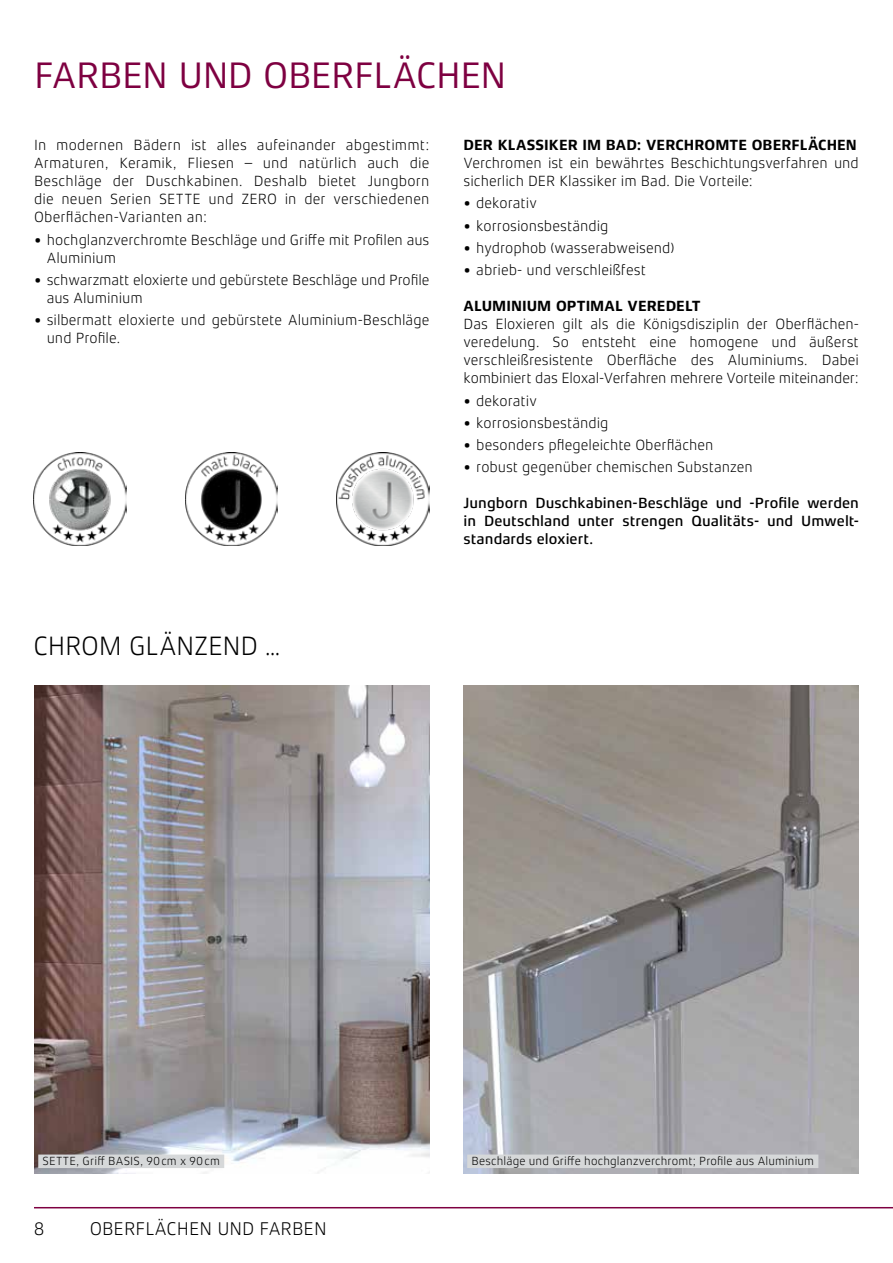
<style>
.page{position:relative;width:893px;height:1263px;background:#fff}
.page>*{position:absolute;margin:0;border:0;box-sizing:border-box;transform-origin:0 0}
.t1{font:37.5px "Xenois Sans Pro";letter-spacing:-.015em;color:#7e0041}
.t2{font:300 27px "Xenois Sans Pro";letter-spacing:-.015em;color:#000}
.t3{font:300 18.75px "Xenois Sans Pro";color:#000}
.t4{font:300 15px/18px "Xenois Sans Pro";letter-spacing:-.005em;color:#000}
.t5{font:500 15px/18px "Xenois Sans Pro";color:#000;text-align:justify}
.t6{font:700 15px "Xenois Sans Pro";color:#000}
.t7{font:300 12px "Xenois Sans Pro";letter-spacing:.01em;color:#000}
</style>
<div class="page">
<hr style="left:34px;top:1207px;width:859px;height:1px;background:#7e0041">
<img style="left:33px;top:452px;width:93px;height:93px">
<img style="left:185px;top:452px;width:93px;height:93px">
<img style="left:337px;top:452px;width:92px;height:93px">
<img style="left:34px;top:685px;width:395px;height:489px">
<img style="left:463px;top:685px;width:395px;height:489px">
<div style="left:38px;top:1154px;width:186px;height:14px;background:#d6d8d9"></div>
<div style="left:467px;top:1154px;width:351px;height:14px;background:#d6d8d9"></div>
<h1 class="t1" style="left:34px;top:54px;width:474px">FARBEN UND OBERFLÄCHEN</h1>
<p class="t4" style="left:34px;top:136px;width:397px;text-align:justify">In modernen Bädern ist alles aufeinander abgestimmt:<br>Armaturen, Keramik, Fliesen – und natürlich auch die Beschläge der Duschkabinen. Deshalb bietet Jungborn die neuen Serien SETTE und ZERO in der verschiedenen Oberflächen-Varianten an:</p>
<p class="t4" style="left:47px;top:230px;width:384px;text-indent:-13px">• hochglanzverchromte Beschläge und Griffe mit Profilen aus<br>Aluminium</p>
<p class="t4" style="left:47px;top:271px;width:384px;text-indent:-13px">• schwarzmatt eloxierte und gebürstete Beschläge und Profile aus Aluminium</p>
<p class="t4" style="left:47px;top:311px;width:384px;text-indent:-13px">• silbermatt eloxierte und gebürstete Aluminium-Beschläge und Profile.</p>
<h2 class="t2" style="left:33px;top:631px;width:248px">CHROM GLÄNZEND …</h2>
<p class="t6" style="left:463px;top:137px;width:395px">DER KLASSIKER IM BAD: VERCHROMTE OBERFLÄCHEN</p>
<p class="t4" style="left:463px;top:154px;width:397px">Verchromen ist ein bewährtes Beschichtungsverfahren und sicherlich DER Klassiker im Bad. Die Vorteile:</p>
<p class="t4" style="left:463px;top:194px;width:75px">• dekorativ</p>
<p class="t4" style="left:463px;top:217px;width:147px">• korrosionsbeständig</p>
<p class="t4" style="left:463px;top:239px;width:213px">• hydrophob (wasserabweisend)</p>
<p class="t4" style="left:463px;top:261px;width:184px">• abrieb- und verschleißfest</p>
<p class="t6" style="left:463px;top:298px;width:239px">ALUMINIUM OPTIMAL VEREDELT</p>
<p class="t4" style="left:463px;top:315px;width:397px;text-align:justify">Das Eloxieren gilt als die Königsdisziplin der Oberflächen&shy;veredelung. So entsteht eine homogene und äußerst verschleißresistente Oberfläche des Aluminiums. Dabei kombiniert das Eloxal-Verfahren mehrere Vorteile miteinander:</p>
<p class="t4" style="left:463px;top:391px;width:75px">• dekorativ</p>
<p class="t4" style="left:463px;top:414px;width:147px">• korrosionsbeständig</p>
<p class="t4" style="left:463px;top:436px;width:252px">• besonders pflegeleichte Oberflächen</p>
<p class="t4" style="left:463px;top:458px;width:291px">• robust gegenüber chemischen Substanzen</p>
<p class="t5" style="left:463px;top:494px;width:397px">Jungborn Duschkabinen-Beschläge und -Profile werden in Deutschland unter strengen Qualitäts- und Umwelt&shy;standards eloxiert.</p>
<p class="t7" style="left:43px;top:1154px;width:179px">SETTE, Griff BASIS, 90 cm x 90 cm</p>
<p class="t7" style="left:471px;top:1154px;width:344px">Beschläge und Griffe hochglanzverchromt; Profile aus Aluminium</p>
<p class="t3" style="left:34px;top:1218px;width:12px">8</p>
<p class="t3" style="left:90px;top:1218px;width:239px">OBERFLÄCHEN UND FARBEN</p>
</div>
